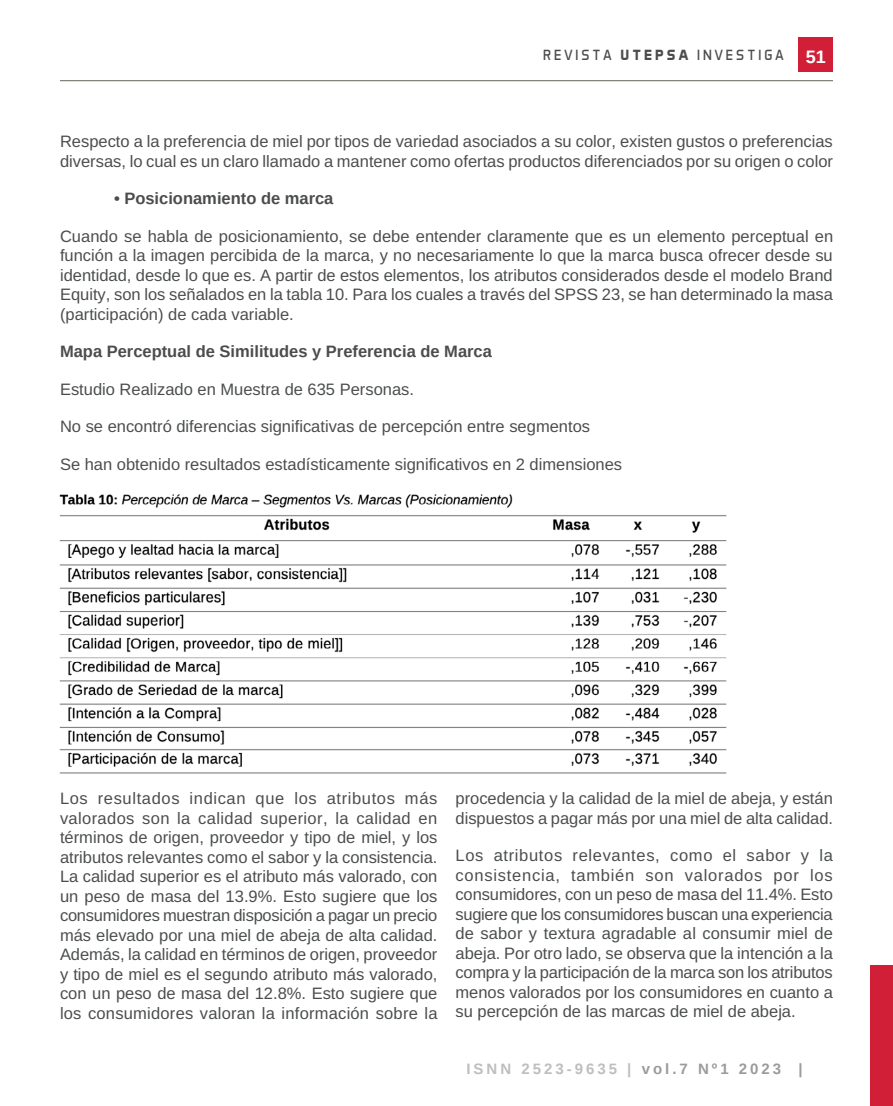
<style>
.page{position:relative;width:893px;height:1106px;background:#fff}
.page>*{position:absolute;margin:0;border:0;box-sizing:border-box;transform-origin:0 0}
.t1{font:16.5px/19.5px "Arimo";color:#4b4d4d;text-align:justify}
.t2{font:700 16.5px "Arimo";color:#4b4d4d}
.t3{font:700 15px "Arimo";letter-spacing:.2em;color:#bdbec0}
.t4{font:15px "Aero Matics";letter-spacing:.2em;color:#4b4d4d}
.s1{font-weight:700}
.s2{font-family:"Arimo";font-weight:700;font-size:18px;color:#fff}
.s3{color:#999b9c}
</style>
<div class="page">
<div style="left:798px;top:38px;width:35px;height:34px;background:#d11f38"></div>
<hr style="left:60px;top:80px;width:773px;height:1px;background:#73776c">
<div style="left:870px;top:965px;width:23px;height:141px;background:#d11f38"></div>
<img style="left:59px;top:494px;width:668px;height:280px">
<p class="t4" style="left:543px;top:46px;width:284px">REVISTA <span class="s1">UTEPSA</span> INVESTIGA <span class="s2">51</span></p>
<p class="t1" style="left:60px;top:131px;width:774px">Respecto a la preferencia de miel por tipos de variedad asociados a su color, existen gustos o preferencias diversas, lo cual es un claro llamado a mantener como ofertas productos diferenciados por su origen o color</p>
<p class="t2" style="left:114px;top:189px;width:221px">• Posicionamiento de marca</p>
<p class="t1" style="left:60px;top:226px;width:775px">Cuando se habla de posicionamiento, se debe entender claramente que es un elemento perceptual en función a la imagen percibida de la marca, y no necesariamente lo que la marca busca ofrecer desde su identidad, desde lo que es. A partir de estos elementos, los atributos considerados desde el modelo Brand Equity, son los señalados en la tabla 10. Para los cuales a través del SPSS 23, se han determinado la masa (participación) de cada variable.</p>
<p class="t2" style="left:60px;top:342px;width:433px">Mapa Perceptual de Similitudes y Preferencia de Marca</p>
<p class="t1" style="left:60px;top:379px;width:356px">Estudio Realizado en Muestra de 635 Personas.</p>
<p class="t1" style="left:60px;top:417px;width:532px">No se encontró diferencias significativas de percepción entre segmentos</p>
<p class="t1" style="left:60px;top:454px;width:564px">Se han obtenido resultados estadísticamente significativos en 2 dimensiones</p>
<p class="t1" style="left:60px;top:789px;width:379px">Los resultados indican que los atributos más valorados son la calidad superior, la calidad en términos de origen, proveedor y tipo de miel, y los atributos relevantes como el sabor y la consistencia.<br>La calidad superior es el atributo más valorado, con un peso de masa del 13.9%. Esto sugiere que los consumidores muestran disposición a pagar un precio más elevado por una miel de abeja de alta calidad.<br>Además, la calidad en términos de origen, proveedor y tipo de miel es el segundo atributo más valorado, con un peso de masa del 12.8%. Esto sugiere que los consumidores valoran la información sobre la</p>
<p class="t1" style="left:455px;top:789px;width:379px">procedencia y la calidad de la miel de abeja, y están dispuestos a pagar más por una miel de alta calidad.</p>
<p class="t1" style="left:455px;top:846px;width:379px">Los atributos relevantes, como el sabor y la consistencia, también son valorados por los consumidores, con un peso de masa del 11.4%. Esto sugiere que los consumidores buscan una experiencia de sabor y textura agradable al consumir miel de abeja. Por otro lado, se observa que la intención a la compra y la participación de la marca son los atributos menos valorados por los consumidores en cuanto a su percepción de las marcas de miel de abeja.</p>
<p class="t3" style="left:466px;top:1060px;width:338px">ISNN 2523-9635 | <span class="s3">vol.7 Nº1 2023 |</span></p>
</div>
